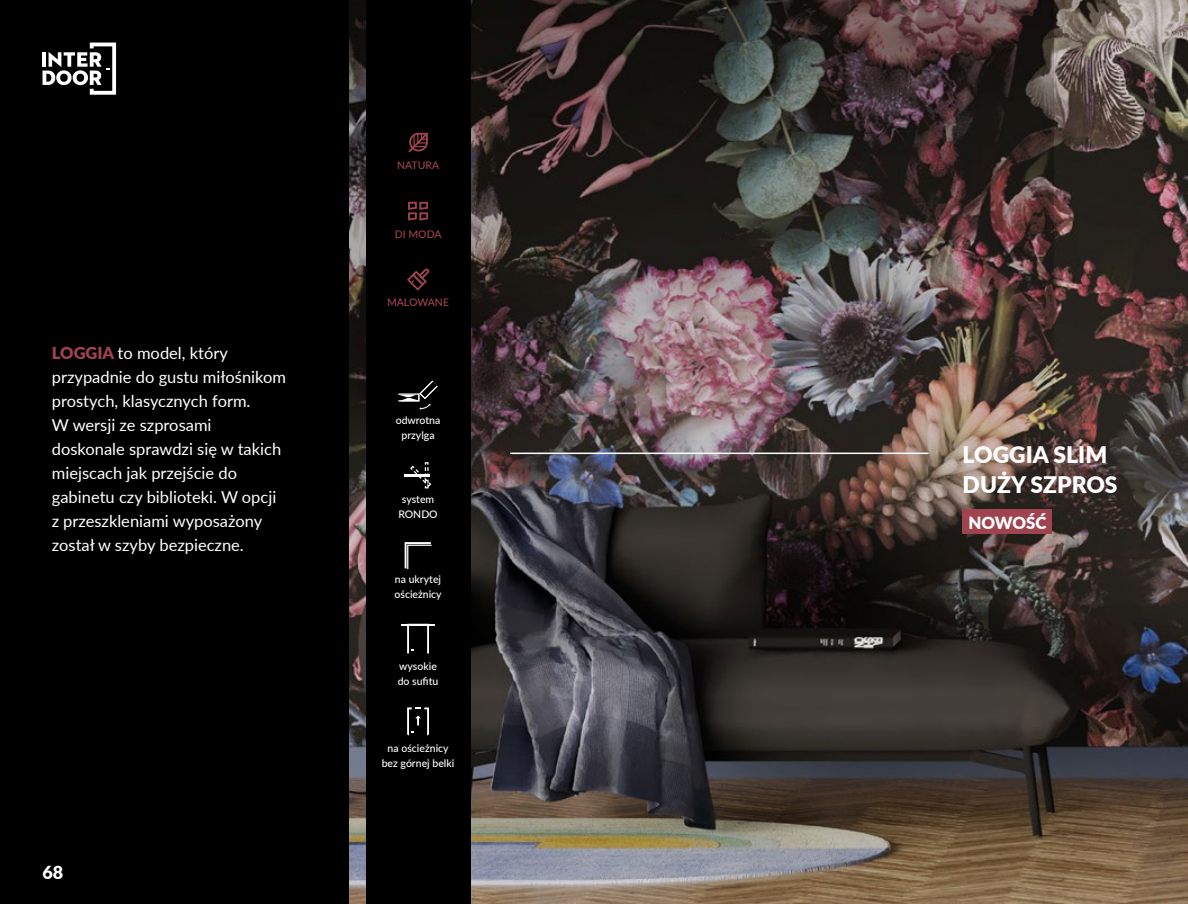
<style>
.page{position:relative;width:1188px;height:904px;background:#fff}
.page>*{position:absolute;margin:0;border:0;box-sizing:border-box;transform-origin:0 0}
.t1{font:900 22.8px/30px "Lato";color:#fff}
.t2{font:900 18px "Lato";color:#fff}
.t3{font:900 16.8px "Lato";color:#fff}
.t4{font:16.5px/24px "Lato";color:#fff}
.t5{font:500 10.5px/15px "Lato";color:#fff;text-align:center}
.t6{font:500 10.5px "Lato";color:#9f444f}
.s1{font-weight:900;color:#9f444f}
</style>
<div class="page">
<img style="left:349px;top:0;width:839px;height:904px">
<div style="left:0;top:0;width:349px;height:904px;background:#000"></div>
<hr style="left:510px;top:452px;width:419px;height:2px;background:#fff">
<div style="left:366px;top:0;width:104px;height:904px;background:#000"></div>
<svg style="left:408px;top:202px;width:20px;height:18px"></svg>
<svg style="left:407px;top:268px;width:22px;height:23px"></svg>
<svg style="left:408px;top:133px;width:20px;height:19px"></svg>
<svg style="left:398px;top:380px;width:40px;height:30px"></svg>
<hr style="left:405px;top:474px;width:25px;height:2px;background:#fff">
<svg style="left:410px;top:462px;width:21px;height:26px"></svg>
<svg style="left:405px;top:542px;width:27px;height:27px"></svg>
<hr style="left:401px;top:623px;width:34px;height:2px;background:#fff">
<svg style="left:407px;top:623px;width:22px;height:30px"></svg>
<svg style="left:407px;top:707px;width:22px;height:28px"></svg>
<div style="left:963px;top:510px;width:89px;height:24px;background:#9f444f"></div>
<svg style="left:43px;top:43px;width:73px;height:52px"></svg>
<p class="t4" style="left:52px;top:340px;width:236px"><span class="s1">LOGGIA</span> to model, który przypadnie do gustu miłośnikom prostych, klasycznych form.<br>W wersji ze szprosami doskonale sprawdzi się w takich miejscach jak przejście do gabinetu czy biblioteki. W opcji z przeszkleniami wyposażony został w szyby bezpieczne.</p>
<p class="t2" style="left:43px;top:858px;width:22px">68</p>
<p class="t6" style="left:397px;top:158px;width:44px">NATURA</p>
<p class="t6" style="left:395px;top:227px;width:48px">DI MODA</p>
<p class="t6" style="left:387px;top:295px;width:64px">MALOWANE</p>
<p class="t5" style="left:396px;top:412px;width:46px">odwrotna przylga</p>
<p class="t5" style="left:398px;top:491px;width:41px">system<br>RONDO</p>
<p class="t5" style="left:395px;top:571px;width:49px;text-align:left">na ukrytej ościeżnicy</p>
<p class="t5" style="left:398px;top:657px;width:42px;text-align:left">wysokie do sufitu</p>
<p class="t5" style="left:382px;top:740px;width:74px">na ościeżnicy bez górnej belki</p>
<h1 class="t1" style="left:963px;top:438px;width:156px">LOGGIA SLIM<br>DUŻY SZPROS</h1>
<p class="t3" style="left:969px;top:510px;width:79px">NOWOŚĆ</p>
</div>
